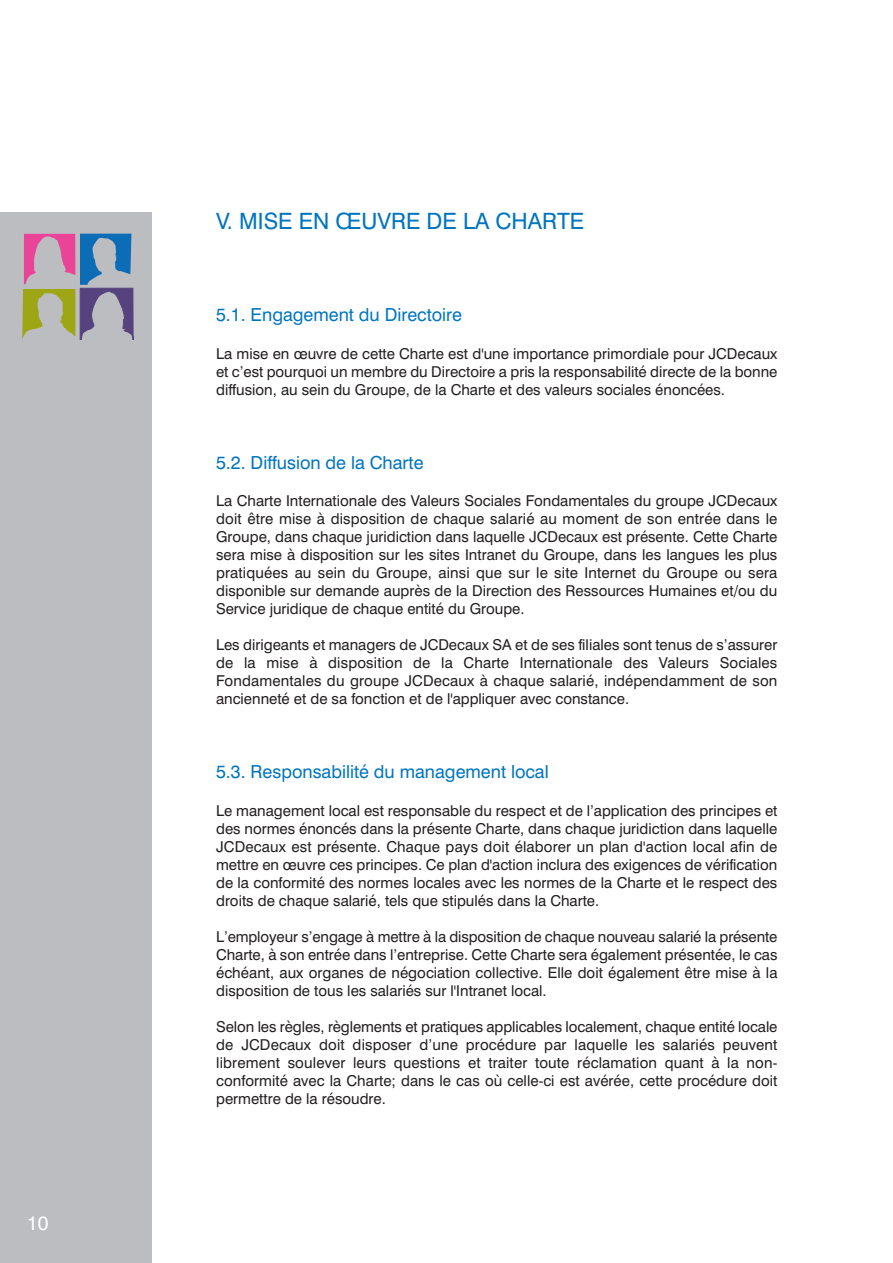
<style>
.page{position:relative;width:893px;height:1263px;background:#fff}
.page>*{position:absolute;margin:0;border:0;box-sizing:border-box;transform-origin:0 0}
.t1{font:22.5px "Swiss 721 BT";color:#0075bf}
.t2{font:19.5px "Swiss 721 BT";color:#fff}
.t3{font:18px "Swiss 721 BT";color:#0075bf}
.t4{font:15px/18px "Swiss 721 BT";color:#231f20;text-align:justify}
</style>
<div class="page">
<div style="left:0;top:213px;width:152px;height:1050px;background:#bcbdc0"></div>
<svg style="left:22px;top:234px;width:112px;height:106px"></svg>
<h2 class="t2" style="left:27px;top:1216px;width:23px">10</h2>
<h1 class="t1" style="left:216px;top:213px;width:370px">V. MISE EN ŒUVRE DE LA CHARTE</h1>
<p class="t3" style="left:216px;top:308px;width:247px">5.1. Engagement du Directoire</p>
<p class="t4" style="left:216px;top:346px;width:563px">La mise en œuvre de cette Charte est d'une importance primordiale pour JCDecaux et c’est pourquoi un membre du Directoire a pris la responsabilité directe de la bonne diffusion, au sein du Groupe, de la Charte et des valeurs sociales énoncées.</p>
<p class="t3" style="left:216px;top:456px;width:209px">5.2. Diffusion de la Charte</p>
<p class="t4" style="left:216px;top:493px;width:563px">La Charte Internationale des Valeurs Sociales Fondamentales du groupe JCDecaux doit être mise à disposition de chaque salarié au moment de son entrée dans le Groupe, dans chaque juridiction dans laquelle JCDecaux est présente. Cette Charte sera mise à disposition sur les sites Intranet du Groupe, dans les langues les plus pratiquées au sein du Groupe, ainsi que sur le site Internet du Groupe ou sera disponible sur demande auprès de la Direction des Ressources Humaines et/ou du Service juridique de chaque entité du Groupe.</p>
<p class="t4" style="left:216px;top:637px;width:563px">Les dirigeants et managers de JCDecaux SA et de ses filiales sont tenus de s’assurer de la mise à disposition de la Charte Internationale des Valeurs Sociales Fondamentales du groupe JCDecaux à chaque salarié, indépendamment de son ancienneté et de sa fonction et de l'appliquer avec constance.</p>
<p class="t3" style="left:216px;top:765px;width:334px">5.3. Responsabilité du management local</p>
<p class="t4" style="left:216px;top:803px;width:563px">Le management local est responsable du respect et de l’application des principes et des normes énoncés dans la présente Charte, dans chaque juridiction dans laquelle JCDecaux est présente. Chaque pays doit élaborer un plan d'action local afin de mettre en œuvre ces principes. Ce plan d'action inclura des exigences de vérification de la conformité des normes locales avec les normes de la Charte et le respect des droits de chaque salarié, tels que stipulés dans la Charte.</p>
<p class="t4" style="left:216px;top:929px;width:563px">L’employeur s’engage à mettre à la disposition de chaque nouveau salarié la présente Charte, à son entrée dans l’entreprise. Cette Charte sera également présentée, le cas échéant, aux organes de négociation collective. Elle doit également être mise à la disposition de tous les salariés sur l'Intranet local.</p>
<p class="t4" style="left:216px;top:1019px;width:563px">Selon les règles, règlements et pratiques applicables localement, chaque entité locale de JCDecaux doit disposer d’une procédure par laquelle les salariés peuvent librement soulever leurs questions et traiter toute réclamation quant à la non&shy;conformité avec la Charte; dans le cas où celle-ci est avérée, cette procédure doit permettre de la résoudre.</p>
</div>
